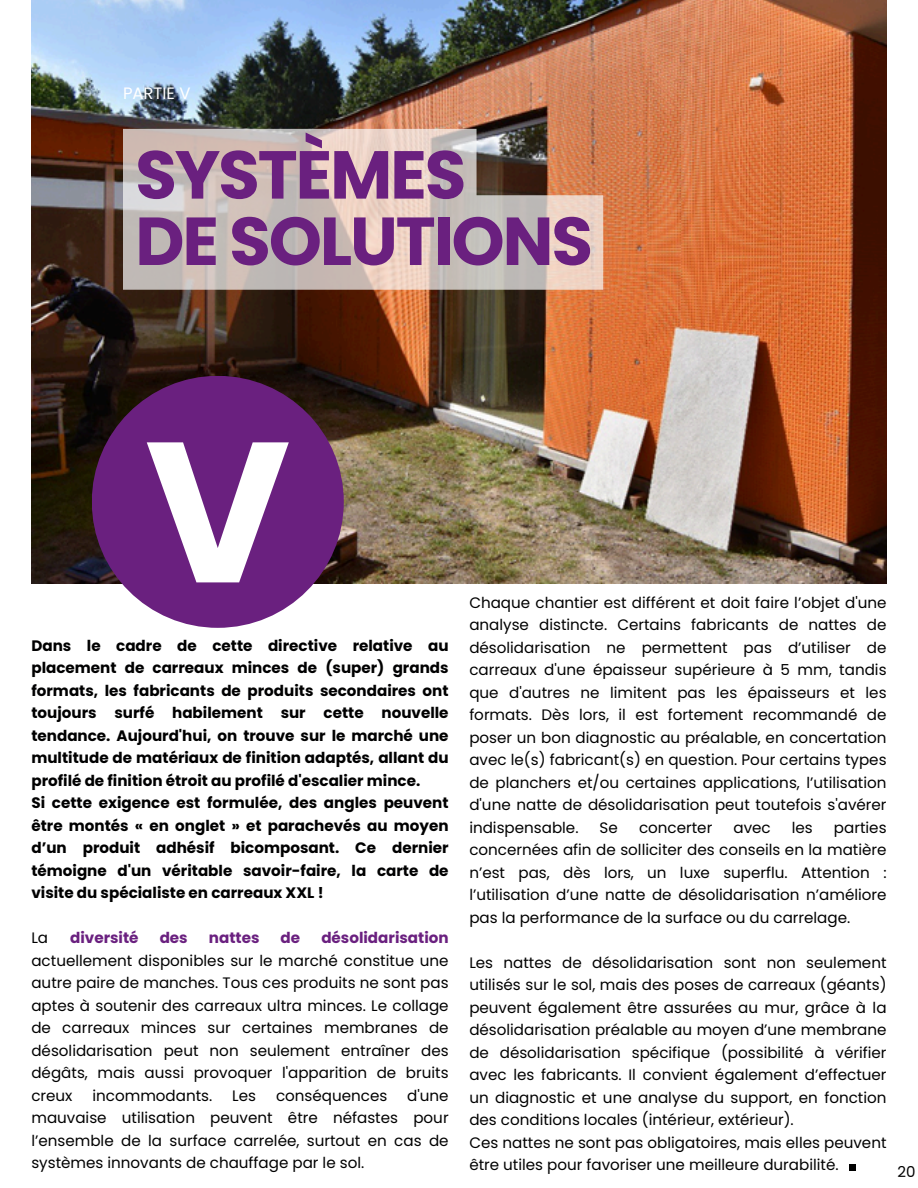
<style>
.page{position:relative;width:918px;height:1188px;background:#fff}
.page>*{position:absolute;margin:0;border:0;box-sizing:border-box;transform-origin:0 0}
.t1{font:700 199.5px "Poppins";color:#fff}
.t2{font:700 67.8px/66.3px "Poppins";letter-spacing:-.03em;color:#6a207f}
.t3{font:16.5px "Poppins";color:#fff}
.t4{font:15.15px/22.5px "Poppins";color:#000001;text-align:justify}
.t5{font:700 15.15px/22.5px "Poppins";color:#000001}
.t6{font:700 15.15px "Poppins";color:#6a207f}
.t7{font:15px "Poppins";color:#000}
</style>
<div class="page">
<img style="left:31px;top:0;width:855px;height:584px">
<div style="left:92px;top:376px;width:252px;height:252px;background:#6a207f;border-radius:50%"></div>
<svg style="left:123px;top:129px;width:480px;height:161px;background:#cab8af"></svg>
<svg style="left:850px;top:1164px;width:6px;height:6px"></svg>
<p class="t3" style="left:123px;top:81px;width:69px">PARTIE V</p>
<h2 class="t2" style="left:135px;top:142px;width:459px">SYSTÈMES<br>DE SOLUTIONS</h2>
<h1 class="t1" style="left:145px;top:373px;width:147px">V</h1>
<p class="t5" style="left:31px;top:634px;width:419px">Dans le cadre de cette directive relative au placement de carreaux minces de (super) grands formats, les fabricants de produits secondaires ont toujours surfé habilement sur cette nouvelle tendance. Aujourd'hui, on trouve sur le marché une multitude de matériaux de finition adaptés, allant du profilé de finition étroit au profilé d'escalier mince.<br>Si cette exigence est formulée, des angles peuvent être montés « en onglet » et parachevés au moyen d’un produit adhésif bicomposant. Ce dernier témoigne d'un véritable savoir-faire, la carte de visite du spécialiste en carreaux XXL !</p>
<p class="t4" style="left:31px;top:927px;width:18px">La</p>
<p class="t6" style="left:70px;top:927px;width:70px">diversité</p>
<p class="t6" style="left:160px;top:927px;width:30px">des</p>
<p class="t6" style="left:209px;top:927px;width:52px">nattes</p>
<p class="t6" style="left:281px;top:927px;width:21px">de</p>
<p class="t6" style="left:321px;top:927px;width:129px">désolidarisation</p>
<p class="t4" style="left:31px;top:949px;width:419px">actuellement disponibles sur le marché constitue une autre paire de manches. Tous ces produits ne sont pas aptes à soutenir des carreaux ultra minces. Le collage de carreaux minces sur certaines membranes de désolidarisation peut non seulement entraîner des dégâts, mais aussi provoquer l'apparition de bruits creux</p>
<p class="t4" style="left:31px;top:1084px;width:419px;text-indent:376px">d'une mauvaise utilisation peuvent être néfastes pour l’ensemble de la surface carrelée, surtout en cas de systèmes innovants de chauffage par le sol.</p>
<p class="t4" style="left:92px;top:1084px;width:121px">incommodants.</p>
<p class="t4" style="left:232px;top:1084px;width:25px">Les</p>
<p class="t4" style="left:276px;top:1084px;width:113px">conséquences</p>
<p class="t4" style="left:469px;top:591px;width:419px">Chaque chantier est différent et doit faire l’objet d'une analyse distincte. Certains fabricants de nattes de désolidarisation ne permettent pas d’utiliser de carreaux d'une épaisseur supérieure à 5 mm, tandis que d'autres ne limitent pas les épaisseurs et les formats. Dès lors, il est fortement recommandé de poser un bon diagnostic au préalable, en concertation avec le(s) fabricant(s) en question. Pour certains types de planchers et/ou certaines applications, l’utilisation d'une natte de désolidarisation peut toutefois s'avérer indispensable.</p>
<p class="t4" style="left:469px;top:816px;width:419px;text-indent:365px">parties concernées afin de solliciter des conseils en la matière n’est pas, dès lors, un luxe superflu. Attention : l’utilisation d’une natte de désolidarisation n’améliore pas la performance de la surface ou du carrelage.</p>
<p class="t4" style="left:469px;top:951px;width:419px;text-align:left">Les nattes de désolidarisation sont non seulement utilisés sur le sol, mais des poses de carreaux (géants) peuvent également être assurées au mur, grâce à la désolidarisation préalable au moyen d’une membrane de désolidarisation spécifique (possibilité à vérifier avec les fabricants. Il convient également d’effectuer un diagnostic et une analyse du support, en fonction des conditions locales (intérieur, extérieur).<br>Ces nattes ne sont pas obligatoires, mais elles peuvent être utiles pour favoriser une meilleure durabilité.</p>
<p class="t4" style="left:600px;top:816px;width:20px">Se</p>
<p class="t4" style="left:639px;top:816px;width:75px">concerter</p>
<p class="t4" style="left:733px;top:816px;width:39px">avec</p>
<p class="t4" style="left:792px;top:816px;width:23px">les</p>
<p class="t7" style="left:898px;top:1161px;width:20px">20</p>
</div>
